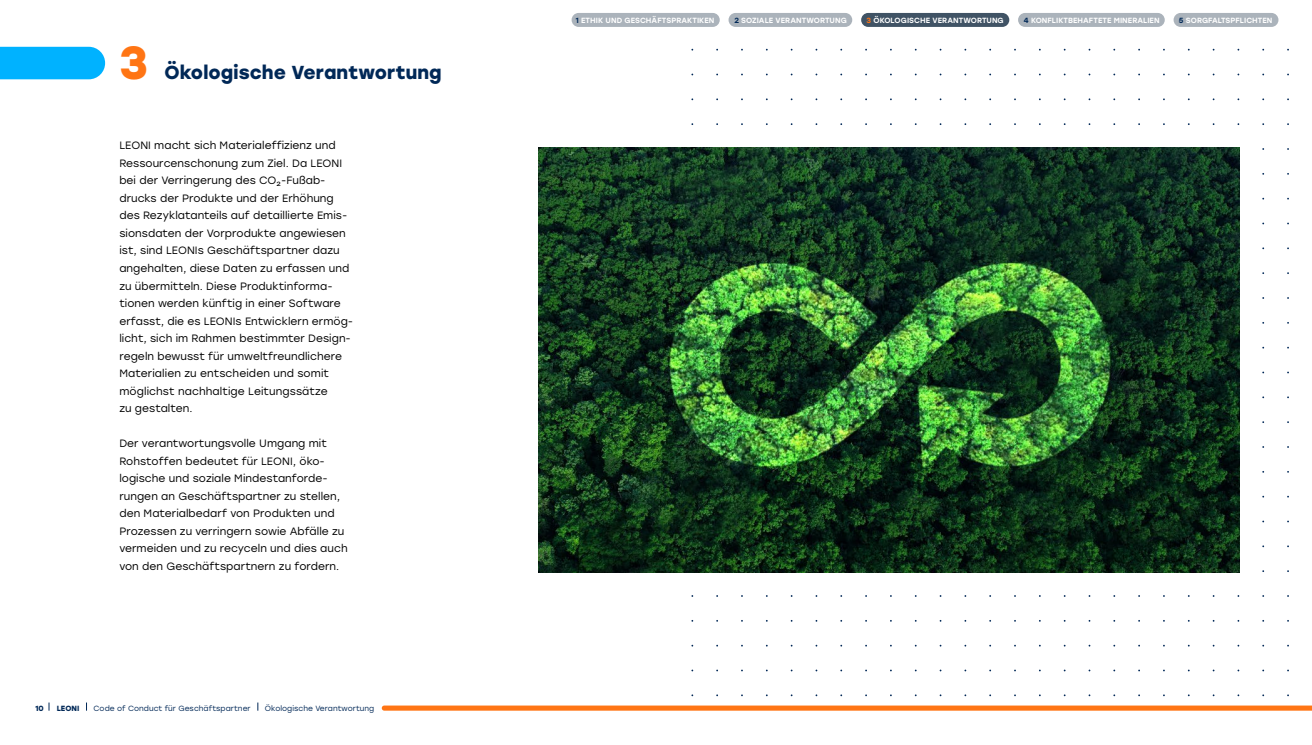
<style>
.page{position:relative;width:1312px;height:745px;background:#fff}
.page>*{position:absolute;margin:0;border:0;box-sizing:border-box;transform-origin:0 0}
.Vorwort_Inhalt{font:700 46.25px "Stolzl";color:#ff7514}
.Kapitelname_klein{font:700 18.75px "Stolzl";letter-spacing:.005em;color:#002857}
.Fließtext{font:10.62px/17.5px "Stolzl";letter-spacing:.005em;color:#000}
.Navigation_2{font:500 7.5px "Stolzl";letter-spacing:.005em;color:#fff}
.Seitenzahl{font:7.5px "Stolzl";letter-spacing:.005em;color:#002857}
.Seitenzahl-2{font:700 7.5px "Stolzl";letter-spacing:.005em;color:#002857}
.s1{color:#002857}
.s2{color:#ff7514}
</style>
<div class="page">
<img style="left:539px;top:147px;width:700px;height:424px">
<div style="left:571px;top:13px;width:148px;height:14px;background:#abb3bb;border-radius:7px"></div>
<div style="left:861px;top:13px;width:148px;height:14px;background:#405365;border-radius:7px"></div>
<div style="left:1017px;top:13px;width:147px;height:14px;background:#abb3bb;border-radius:7px"></div>
<div style="left:1173px;top:13px;width:105px;height:14px;background:#abb3bb;border-radius:7px"></div>
<div style="left:728px;top:13px;width:124px;height:14px;background:#abb3bb;border-radius:7px"></div>
<svg style="left:381px;top:705px;width:930px;height:5px;background:#ff842e"></svg>
<div style="left:0;top:47px;width:105px;height:32px;background:#00b2ff"></div>
<p class="Vorwort_Inhalt" style="left:119px;top:30px;width:30px">3</p>
<p class="Kapitelname_klein" style="left:164px;top:59px;width:278px">Ökologische Verantwortung</p>
<p class="Fließtext" style="left:119px;top:136px;width:235px">LEONI macht sich Materialeffizienz und Ressourcenschonung zum Ziel. Da LEONI bei der Verringerung des CO2- Fußab&shy;drucks der Produkte und der Erhöhung des Rezyklatanteils auf detaillierte Emis&shy;sionsdaten der Vorprodukte angewiesen ist, sind LEONIs Geschäftspartner dazu angehalten, diese Daten zu erfassen und zu übermitteln. Diese Produktinforma&shy;tionen werden künftig in einer Software erfasst, die es LEONIs Entwicklern ermög&shy;licht, sich im Rahmen bestimmter Design&shy;regeln bewusst für umweltfreundlichere Materialien zu entscheiden und somit möglichst nachhaltige Leitungssätze</p>
<p class="Fließtext" style="left:119px;top:399px;width:75px">zu gestalten.</p>
<p class="Fließtext" style="left:119px;top:434px;width:230px">Der verantwortungsvolle Umgang mit Rohstoffen bedeutet für LEONI, öko&shy;logische und soziale Mindestanforde&shy;rungen an Geschäftspartner zu stellen, den Materialbedarf von Produkten und Prozessen zu verringern sowie Abfälle zu vermeiden und zu recyceln und dies auch von den Geschäftspartnern zu fordern.</p>
<p class="Seitenzahl-2" style="left:35px;top:702px;width:10px">10</p>
<p class="Seitenzahl-2" style="left:57px;top:702px;width:24px">LEONI</p>
<p class="Seitenzahl" style="left:94px;top:702px;width:158px">Code of Conduct für Geschäftspartner</p>
<p class="Seitenzahl" style="left:265px;top:702px;width:111px">Ökologische Verantwortung</p>
<p class="Navigation_2" style="left:575px;top:15px;width:140px"><span class="s1">1</span> ETHIK UND GESCHÄFTSPRAKTIKEN</p>
<p class="Navigation_2" style="left:734px;top:15px;width:114px"><span class="s1">2</span> SOZIALE VERANTWORTUNG</p>
<p class="Navigation_2" style="left:866px;top:15px;width:139px"><span class="s2">3</span> ÖKOLOGISCHE VERANTWORTUNG</p>
<p class="Navigation_2" style="left:1023px;top:15px;width:137px"><span class="s1">4</span> KONFLIKTBEHAFTETE MINERALIEN</p>
<p class="Navigation_2" style="left:1178px;top:15px;width:95px"><span class="s1">5</span> SORGFALTSPFLICHTEN</p>
</div>
